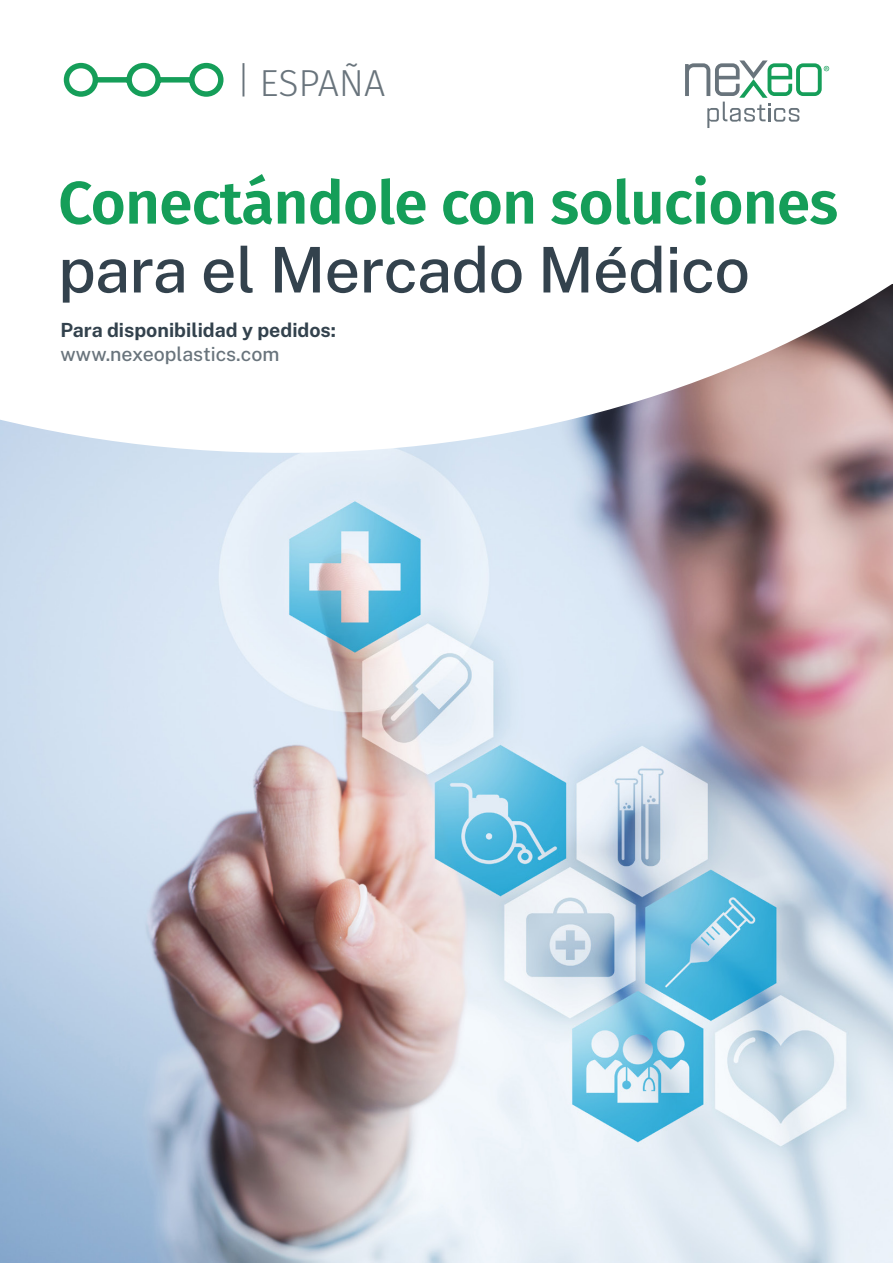
<style>
.page{position:relative;width:893px;height:1263px;background:#fff}
.page>*{position:absolute;margin:0;border:0;box-sizing:border-box;transform-origin:0 0}
.t1{font:500 63px "Public Sans";letter-spacing:-.01em;color:#33424d}
.t2{font:600 60px "Fira Sans";letter-spacing:-.01em;color:#159e59}
.t3{font:300 37.5px "Fira Sans";color:#69747c}
.t4{font:700 19.5px "Public Sans";color:#33424d}
.t5{font:500 19.5px "Public Sans";color:#69747c}
</style>
<div class="page">
<img style="left:0;top:453px;width:893px;height:810px">
<svg style="left:0;top:63px;width:893px;height:390px"></svg>
<svg style="left:61px;top:62px;width:165px;height:37px"></svg>
<svg style="left:685px;top:60px;width:144px;height:68px"></svg>
<hr style="left:242px;top:63px;width:2px;height:34px;background:#69747c">
<p class="t3" style="left:259px;top:56px;width:127px">ESPAÑA</p>
<p class="t2" style="left:58px;top:153px;width:781px">Conectándole con soluciones</p>
<p class="t1" style="left:58px;top:228px;width:693px">para el Mercado Médico</p>
<p class="t4" style="left:60px;top:317px;width:277px">Para disponibilidad y pedidos:</p>
<p class="t5" style="left:60px;top:341px;width:221px">www.nexeoplastics.com</p>
</div>
